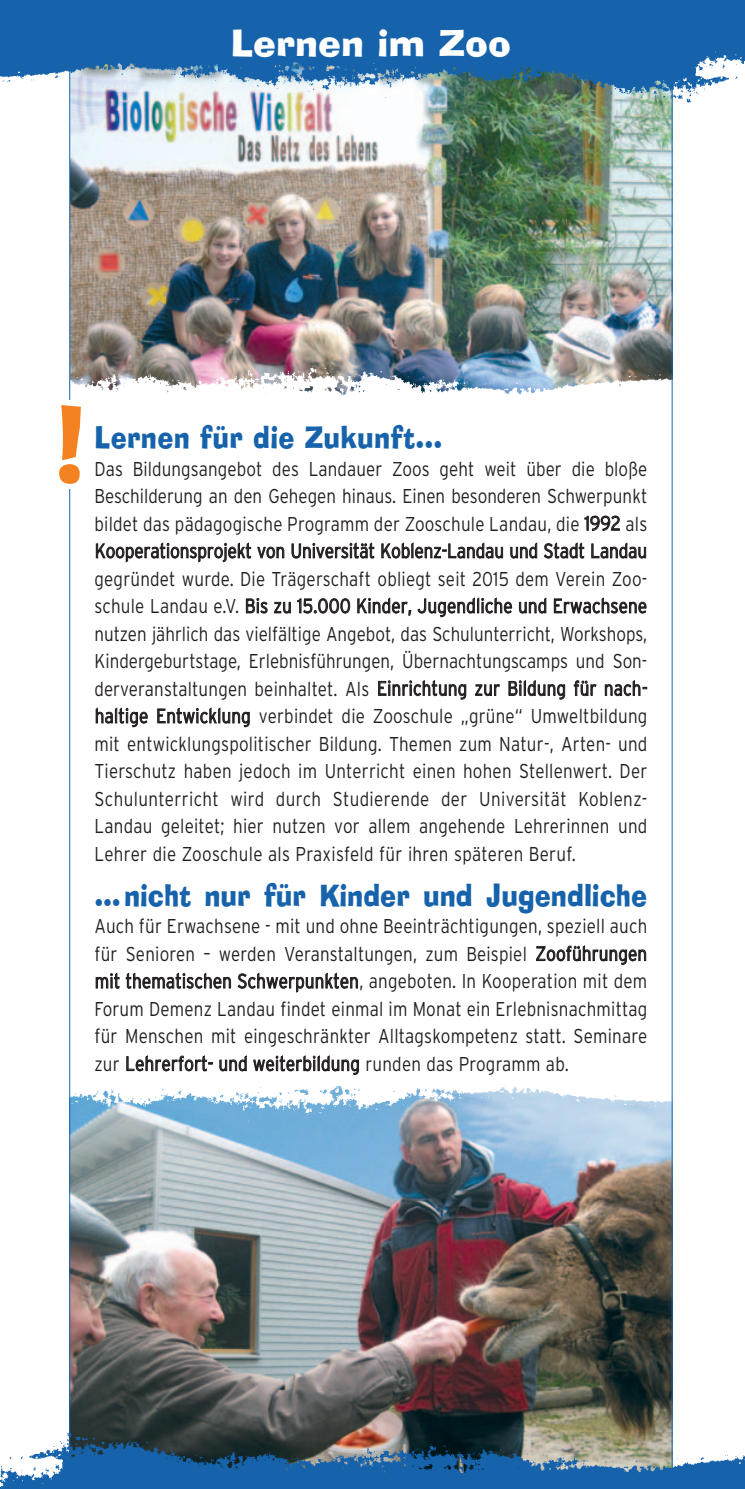
<style>
.page{position:relative;width:745px;height:1489px;background:#fff}
.page>*{position:absolute;margin:0;border:0;box-sizing:border-box;transform-origin:0 0}
.t1{font:100px "Ad Lib BT";color:#f58220}
.t2{font:36.25px "Ad Lib BT";color:#fff}
.t3{font:30px "Ad Lib BT";color:#1663ac;scale:.85 1}
.t4{font:300 20px/27.5px "Interstate";letter-spacing:.015em;color:#231f20;text-align:justify;scale:.85 1}
</style>
<div class="page">
<img style="left:70px;top:1180px;width:602px;height:224px">
<img style="left:70px;top:1073px;width:602px;height:107px">
<img style="left:70px;top:119px;width:602px;height:232px">
<img style="left:70px;top:351px;width:602px;height:98px">
<hr style="left:744px;top:0;width:1px;height:1488px;background:#1663ac">
<hr style="left:672px;top:0;width:1px;height:1488px;background:#1663ac">
<hr style="left:69px;top:0;width:1px;height:1488px;background:#1663ac">
<div style="left:0;top:0;width:745px;height:22px;background:#1663ac"></div>
<img style="left:0;top:22px;width:743px;height:97px">
<img style="left:743px;top:22px;width:2px;height:92px">
<div style="left:51px;top:400px;width:39px;height:89px;background:#fff"></div>
<img style="left:0;top:1404px;width:745px;height:84px">
<h2 class="t2" style="left:231px;top:25px;width:282px">Lernen im Zoo</h2>
<h1 class="t1" style="left:54px;top:395px;width:33px">!</h1>
<h3 class="t3" style="left:95px;top:422px;width:410px">Lernen für die Zukunft...</h3>
<p class="t4" style="left:95px;top:457px;width:652px">Das Bildungsangebot des Landauer Zoos geht weit über die bloße Beschilderung an den Gehegen hinaus. Einen besonderen Schwerpunkt bildet das pädagogische Programm der Zooschule Landau, die 1992 als Kooperationsprojekt von Universität Koblenz-Landau und Stadt Landau gegründet wurde. Die Trägerschaft obliegt seit 2015 dem Verein Zoo&shy;schule Landau e.V. Bis zu 15.000 Kinder, Jugendliche und Erwachsene nutzen jährlich das vielfältige Angebot, das Schulunterricht, Workshops, Kindergeburtstage, Erlebnisführungen, Übernachtungscamps und Son&shy;derveranstaltungen beinhaltet. Als Einrichtung zur Bildung für nach&shy;haltige Entwicklung verbindet die Zooschule „grüne“ Umweltbildung mit entwicklungspolitischer Bildung. Themen zum Natur-, Arten- und Tierschutz haben jedoch im Unterricht einen hohen Stellenwert. Der Schulunterricht wird durch Studierende der Universität Koblenz-Landau geleitet; hier nutzen vor allem angehende Lehrerinnen und Lehrer die Zooschule als Praxisfeld für ihren späteren Beruf.</p>
<h3 class="t3" style="left:95px;top:880px;width:652px">... nicht nur für Kinder und Jugendliche</h3>
<p class="t4" style="left:95px;top:914px;width:652px">Auch für Erwachsene - mit und ohne Beeinträchtigungen, speziell auch für Senioren – werden Veranstaltungen, zum Beispiel Zooführungen mit thematischen Schwerpunkten, angeboten. In Kooperation mit dem Forum Demenz Landau findet einmal im Monat ein Erlebnisnachmittag für Menschen mit eingeschränkter Alltagskompetenz statt. Seminare zur Lehrerfort- und weiterbildung runden das Programm ab.</p>
</div>
